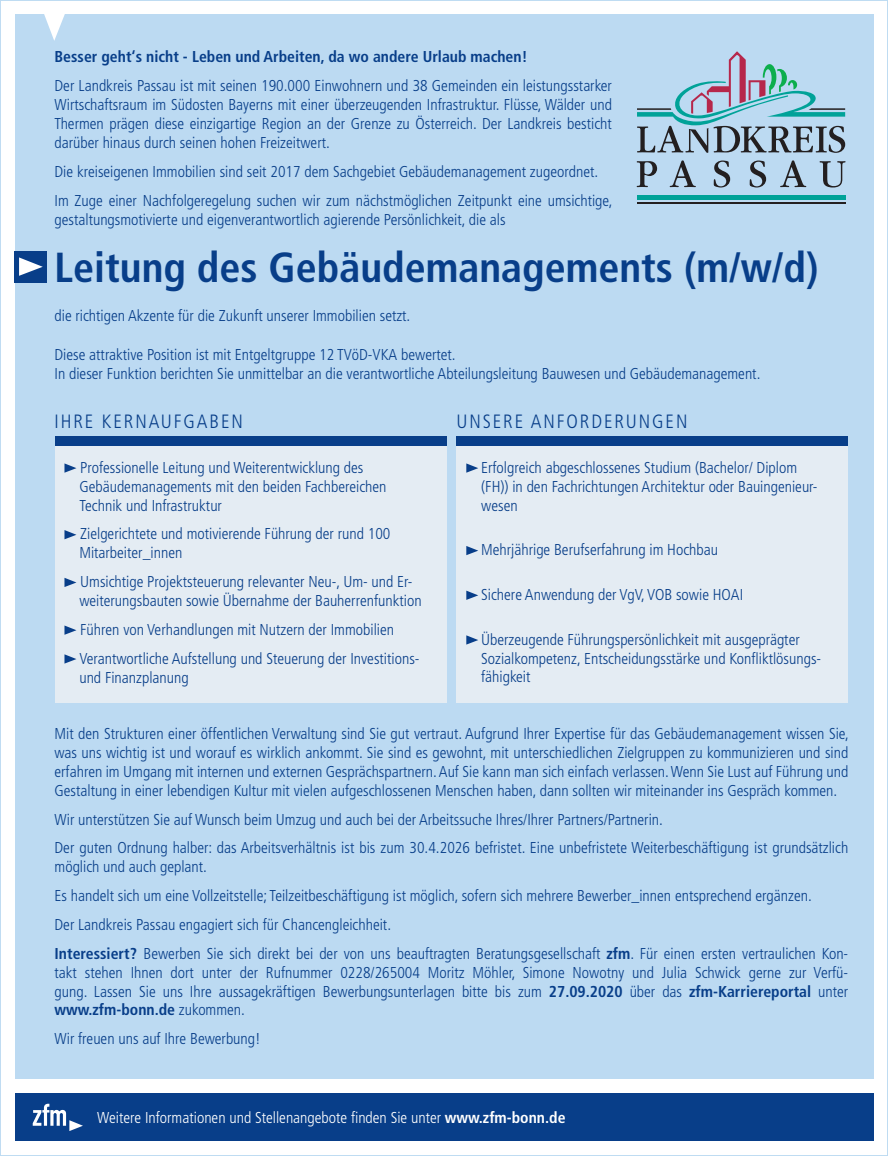
<style>
.page{position:relative;width:888px;height:1156px;background:#fff}
.page>*{position:absolute;margin:0;border:0;box-sizing:border-box;transform-origin:0 0}
.t1{font:700 condensed 42px "Frutiger LT Std";color:#083e89}
.t2{font:300 condensed 19.25px "Frutiger LT Std";letter-spacing:.1em;color:#083e89}
.t3{font:300 condensed 15.75px/18.9px "Frutiger LT Std";color:#083e89}
.t4{font:300 condensed 15.75px "Frutiger LT Std";color:#fff}
.t5{font:700 condensed 15.75px "Frutiger LT Std";color:#083e89}
.s1{font-weight:700}
</style>
<div class="page">
<div style="left:15px;top:15px;width:858px;height:1064px;background:#bcdaf2"></div>
<svg style="left:39px;top:14px;width:31px;height:27px"></svg>
<div style="left:15px;top:251px;width:32px;height:31px;background:#083e89"></div>
<svg style="left:19px;top:257px;width:24px;height:19px"></svg>
<div style="left:55px;top:436px;width:391px;height:266px;background:#e4ecf3"></div>
<svg style="left:64px;top:463px;width:12px;height:10px"></svg>
<svg style="left:64px;top:530px;width:12px;height:9px"></svg>
<svg style="left:64px;top:578px;width:12px;height:9px"></svg>
<svg style="left:64px;top:625px;width:12px;height:10px"></svg>
<svg style="left:64px;top:654px;width:12px;height:10px"></svg>
<div style="left:55px;top:436px;width:391px;height:10px;background:#083e89"></div>
<div style="left:456px;top:436px;width:392px;height:266px;background:#e4ecf3"></div>
<svg style="left:466px;top:463px;width:12px;height:10px"></svg>
<svg style="left:466px;top:546px;width:12px;height:9px"></svg>
<svg style="left:466px;top:591px;width:12px;height:9px"></svg>
<svg style="left:466px;top:635px;width:12px;height:10px"></svg>
<div style="left:456px;top:436px;width:392px;height:10px;background:#083e89"></div>
<div style="left:15px;top:1094px;width:858px;height:47px;background:#083e89"></div>
<svg style="left:33px;top:1104px;width:50px;height:27px"></svg>
<hr style="left:637px;top:202px;width:208px;height:2px;background:#231f20">
<svg style="left:637px;top:161px;width:20px;height:26px"></svg>
<svg style="left:670px;top:160px;width:26px;height:27px"></svg>
<svg style="left:714px;top:161px;width:16px;height:26px"></svg>
<svg style="left:750px;top:161px;width:16px;height:26px"></svg>
<svg style="left:780px;top:160px;width:26px;height:27px"></svg>
<svg style="left:820px;top:161px;width:26px;height:26px"></svg>
<div style="left:637px;top:195px;width:208px;height:5px;background:#00a298"></div>
<svg style="left:637px;top:51px;width:208px;height:102px"></svg>
<p class="t5" style="left:55px;top:48px;width:474px">Besser geht‘s nicht - Leben und Arbeiten, da wo andere Urlaub machen!</p>
<p class="t3" style="left:55px;top:77px;width:559px;text-align:justify">Der Landkreis Passau ist mit seinen 190.000 Einwohnern und 38 Gemeinden ein leistungsstarker Wirtschaftsraum im Südosten Bayerns mit einer überzeugenden Infrastruktur. Flüsse, Wälder und Thermen prägen diese einzigartige Region an der Grenze zu Österreich. Der Landkreis besticht darüber hinaus durch seinen hohen Freizeitwert.</p>
<p class="t3" style="left:55px;top:162px;width:545px">Die kreiseigenen Immobilien sind seit 2017 dem Sachgebiet Gebäudemanagement zugeordnet.</p>
<p class="t3" style="left:55px;top:191px;width:559px">Im Zuge einer Nachfolgeregelung suchen wir zum nächstmöglichen Zeitpunkt eine umsichtige, gestaltungsmotivierte und eigenverantwortlich agierende Persönlichkeit, die als</p>
<p class="t1" style="left:55px;top:243px;width:765px">Leitung des Gebäudemanagements (m/w/d)</p>
<p class="t3" style="left:55px;top:306px;width:357px">die richtigen Akzente für die Zukunft unserer Immobilien setzt.</p>
<p class="t3" style="left:55px;top:345px;width:403px">Diese attraktive Position ist mit Entgeltgruppe 12 TVöD-VKA bewertet.</p>
<p class="t3" style="left:55px;top:364px;width:707px">In dieser Funktion berichten Sie unmittelbar an die verantwortliche Abteilungsleitung Bauwesen und Gebäudemanagement.</p>
<p class="t2" style="left:55px;top:410px;width:190px">IHRE KERNAUFGABEN</p>
<p class="t3" style="left:79px;top:458px;width:309px">Professionelle Leitung und Weiterentwicklung des<br>Gebäudemanagements mit den beiden Fachbereichen<br>Technik und Infrastruktur</p>
<p class="t3" style="left:79px;top:525px;width:313px">Zielgerichtete und motivierende Führung der rund 100<br>Mitarbeiter_innen</p>
<p class="t3" style="left:79px;top:572px;width:344px">Umsichtige Projektsteuerung relevanter Neu-, Um- und Er&shy;weiterungsbauten sowie Übernahme der Bauherrenfunktion</p>
<p class="t3" style="left:80px;top:620px;width:315px">Führen von Verhandlungen mit Nutzern der Immobilien</p>
<p class="t3" style="left:79px;top:649px;width:342px">Verantwortliche Aufstellung und Steuerung der Investitions&shy;und Finanzplanung</p>
<p class="t2" style="left:456px;top:410px;width:233px">UNSERE ANFORDERUNGEN</p>
<p class="t3" style="left:481px;top:458px;width:338px">Erfolgreich abgeschlossenes Studium (Bachelor/ Diplom (FH)) in den Fachrichtungen Architektur oder Bauingenieur&shy;wesen</p>
<p class="t3" style="left:481px;top:540px;width:238px">Mehrjährige Berufserfahrung im Hochbau</p>
<p class="t3" style="left:481px;top:585px;width:264px">Sichere Anwendung der VgV, VOB sowie HOAI</p>
<p class="t3" style="left:481px;top:630px;width:342px">Überzeugende Führungspersönlichkeit mit ausgeprägter<br>Sozialkompetenz, Entscheidungsstärke und Konfliktlösungs&shy;fähigkeit</p>
<p class="t3" style="left:55px;top:724px;width:796px;text-align:justify">Mit den Strukturen einer öffentlichen Verwaltung sind Sie gut vertraut. Aufgrund Ihrer Expertise für das Gebäudemanagement wissen Sie, was uns wichtig ist und worauf es wirklich ankommt. Sie sind es gewohnt, mit unterschiedlichen Zielgruppen zu kommunizieren und sind erfahren im Umgang mit internen und externen Gesprächspartnern. Auf Sie kann man sich einfach verlassen. Wenn Sie Lust auf Führung und Gestaltung in einer lebendigen Kultur mit vielen aufgeschlossenen Menschen haben, dann sollten wir miteinander ins Gespräch kommen.</p>
<p class="t3" style="left:55px;top:810px;width:610px">Wir unterstützen Sie auf Wunsch beim Umzug und auch bei der Arbeitssuche Ihres/Ihrer Partners/Partnerin.</p>
<p class="t3" style="left:55px;top:839px;width:795px">Der guten Ordnung halber: das Arbeitsverhältnis ist bis zum 30.4.2026 befristet. Eine unbefristete Weiterbeschäftigung ist grundsätzlich möglich und auch geplant.</p>
<p class="t3" style="left:55px;top:886px;width:759px">Es handelt sich um eine Vollzeitstelle; Teilzeitbeschäftigung ist möglich, sofern sich mehrere Bewerber_innen entsprechend ergänzen.</p>
<p class="t3" style="left:55px;top:915px;width:338px">Der Landkreis Passau engagiert sich für Chancengleichheit.</p>
<p class="t3" style="left:55px;top:944px;width:795px;text-align:justify"><span class="s1">Interessiert?</span> Bewerben Sie sich direkt bei der von uns beauftragten Beratungsgesellschaft <span class="s1">zfm</span>. Für einen ersten vertraulichen Kon&shy;takt stehen Ihnen dort unter der Rufnummer 0228/265004 Moritz Möhler, Simone Nowotny und Julia Schwick gerne zur Verfü&shy;gung. Lassen Sie uns Ihre aussagekräftigen Bewerbungsunterlagen bitte bis zum <span class="s1">27.09.2020</span> über das <span class="s1">zfm-Karriereportal</span> unter <span class="s1">www.zfm-bonn.de</span> zukommen.</p>
<p class="t3" style="left:55px;top:1029px;width:208px">Wir freuen uns auf Ihre Bewerbung!</p>
<p class="t4" style="left:97px;top:1109px;width:470px">Weitere Informationen und Stellenangebote finden Sie unter <span class="s1">www.zfm-bonn.de</span></p>
</div>
